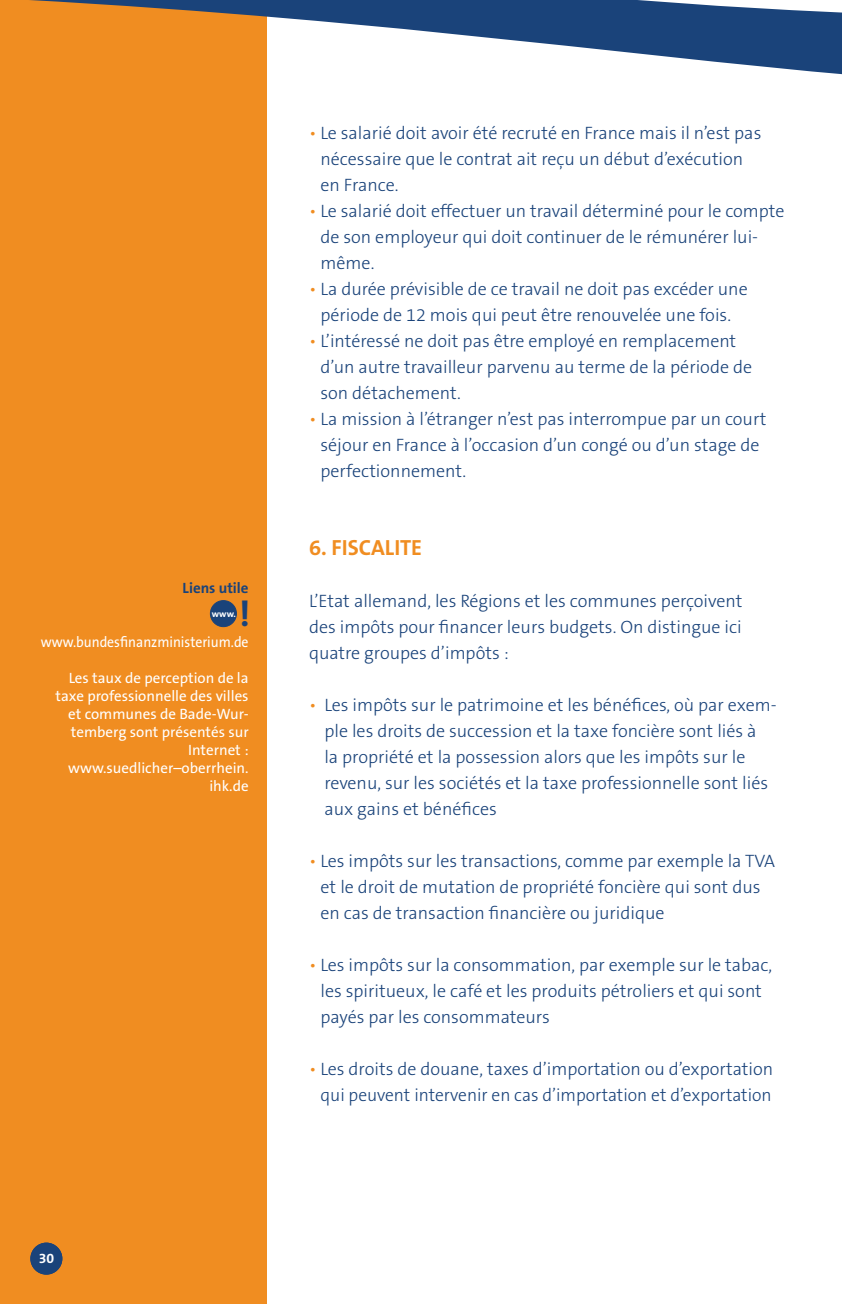
<style>
.page{position:relative;width:842px;height:1304px;background:#fff}
.page>*{position:absolute;margin:0;border:0;box-sizing:border-box;transform-origin:0 0}
.t1{font:700 36px/75.8px "The Sans B7";color:#1a437a}
.t2{font:700 22.8px "The Sans B7";color:#fff}
.t3{font:700 22px "The Sans B7";color:#f08d21}
.t4{font:300 18px/26px "The Sans B3";color:#1a437a}
.t5{font:15px/18px "The Sans B5 Plain";color:#fff;text-align:right}
.t6{font:15px "The Sans B5 Plain";color:#fff;scale:.92 1}
.t7{font:700 15px "The Sans B7";color:#1a437a}
.t8{font:700 14px "The Sans B7";color:#fff}
.t9{font:700 9.2px "The Sans B7";color:#fff}
.s1{color:#f08d21}
</style>
<div class="page">
<div style="left:0;top:0;width:266px;height:1304px;background:#f08d21"></div>
<svg style="left:29px;top:0;width:813px;height:150px"></svg>
<div style="left:210px;top:601px;width:26px;height:26px;background:#1a437a;border-radius:50%"></div>
<div style="left:210px;top:600px;width:27px;height:27px;border:1px solid #1a437a;border-radius:50%"></div>
<div style="left:30px;top:1243px;width:32px;height:32px;background:#1a437a;border-radius:50%"></div>
<p class="t7" style="left:183px;top:580px;width:68px">Liens utile</p>
<p class="t9" style="left:212px;top:609px;width:26px">www.</p>
<h1 class="t1" style="left:239px;top:577px;width:13px">! !</h1>
<h1 class="t1" style="left:239px;top:715px;width:13px">!</h1>
<p class="t6" style="left:41px;top:634px;width:227px">www.bundesfinanzministerium.de</p>
<p class="t5" style="left:56px;top:669px;width:195px">Les taux de perception de la taxe professionnelle des villes et communes de Bade-Wur&shy;temberg sont présentés sur<br>I nternet : www.suedlicher–oberrhein. ihk.de</p>
<p class="t2" style="left:95px;top:676px;width:9px">!</p>
<p class="t8" style="left:39px;top:1251px;width:17px">30</p>
<p class="t4" style="left:320px;top:121px;width:442px;text-indent:-11px"><span class="s1">•</span> Le salarié doit avoir été recruté en France mais il n’est pas nécessaire que le contrat ait reçu un début d’exécution en France.</p>
<p class="t4" style="left:320px;top:199px;width:466px;text-indent:-11px"><span class="s1">•</span> Le salarié doit effectuer un travail déterminé pour le compte de son employeur qui doit continuer de le rémunérer lui&shy;même.</p>
<p class="t4" style="left:309px;top:277px;width:440px;text-align:center"><span class="s1">•</span> La durée prévisible de ce travail ne doit pas excéder une période de 12 mois qui peut être renouvelée une fois.</p>
<p class="t4" style="left:320px;top:329px;width:433px;text-indent:-11px"><span class="s1">•</span> L’intéressé ne doit pas être employé en remplacement d’un autre travailleur parvenu au terme de la période de son détachement.</p>
<p class="t4" style="left:320px;top:407px;width:447px;text-indent:-11px"><span class="s1">•</span> La mission à l’étranger n’est pas interrompue par un court séjour en France à l’occasion d’un congé ou d’un stage de perfectionnement.</p>
<p class="t3" style="left:309px;top:536px;width:114px">6. FISCALITE</p>
<p class="t4" style="left:309px;top:589px;width:435px;text-align:justify">L’Etat allemand, les Régions et les communes perçoivent des impôts pour financer leurs budgets. On distingue ici quatre groupes d’impôts :</p>
<p class="t4" style="left:324px;top:693px;width:452px;text-indent:-15px"><span class="s1">•</span> Les impôts sur le patrimoine et les bénéfices, où par exem&shy;ple les droits de succession et la taxe foncière sont liés à la propriété et la possession alors que les impôts sur le revenu, sur les sociétés et la taxe professionnelle sont liés aux gains et bénéfices</p>
<p class="t4" style="left:320px;top:849px;width:456px;text-indent:-11px"><span class="s1">•</span> Les impôts sur les transactions, comme par exemple la TVA et le droit de mutation de propriété foncière qui sont dus en cas de transaction financière ou juridique</p>
<p class="t4" style="left:320px;top:953px;width:453px;text-indent:-11px"><span class="s1">•</span> Les impôts sur la consommation, par exemple sur le tabac, les spiritueux, le café et les produits pétroliers et qui sont payés par les consommateurs</p>
<p class="t4" style="left:309px;top:1057px;width:466px;text-align:center"><span class="s1">•</span> Les droits de douane, taxes d’importation ou d’exportation qui peuvent intervenir en cas d’importation et d’exportation</p>
</div>
